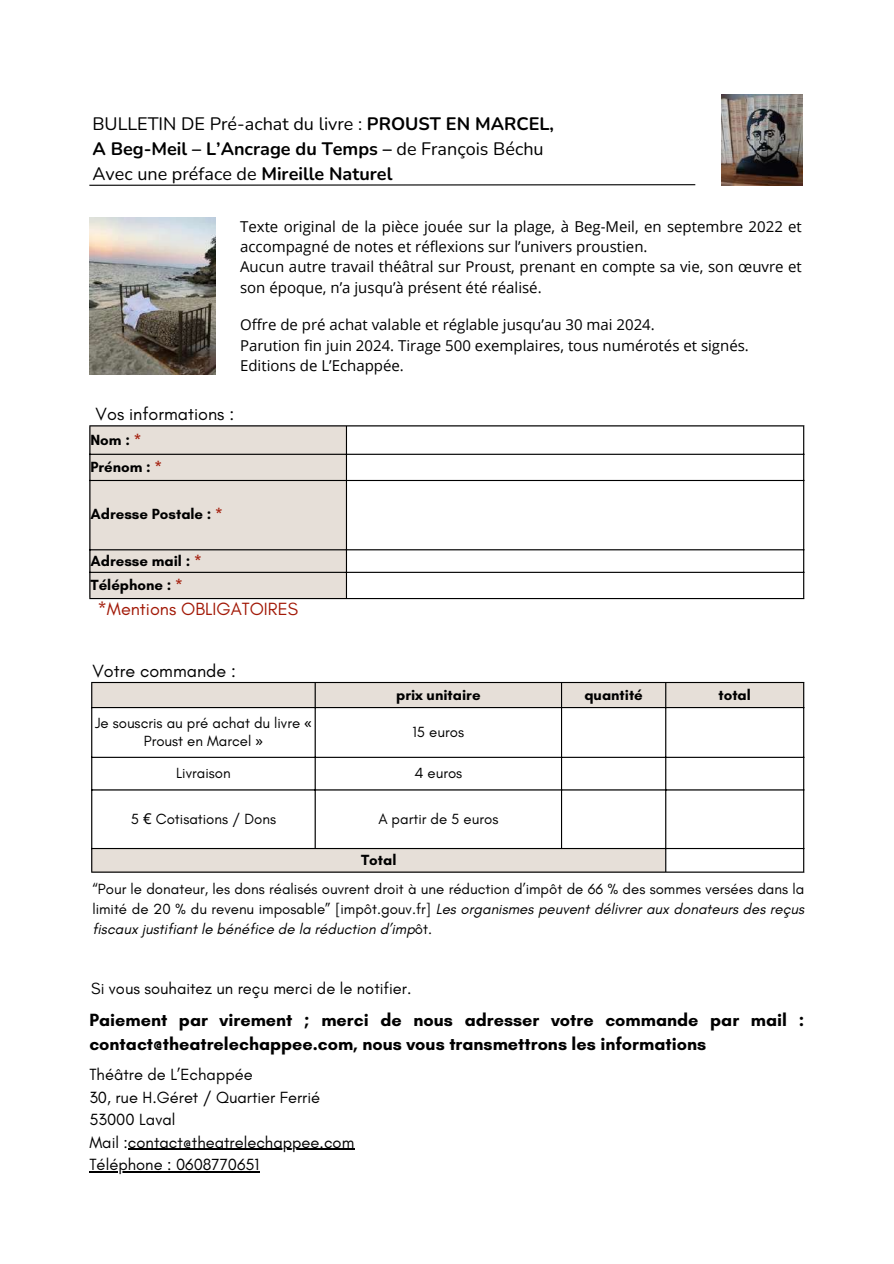
<style>
.page{position:relative;width:894px;height:1264px;background:#fff}
.page>*{position:absolute;margin:0;border:0;box-sizing:border-box;transform-origin:0 0}
.t1{font:700 18px/24.8px "Glacial Indifference";color:#000}
.t2{font:18px/24.8px "Nunito";color:#000}
.t3{font:18px "Glacial Indifference";color:#000}
.t4{font:18px "Glacial Indifference";color:#a21907}
.t5{font:16.5px/22.5px "Glacial Indifference";color:#000}
.t6{font:15px/20.2px "Open Sans";color:#000}
.t7{font:15px/20.2px "Glacial Indifference";color:#000;text-align:center}
.t8{font:700 15px/27.2px "Glacial Indifference";color:#000}
.s1{font-weight:700}
.s2{color:#a21907}
.s3{font-family:"Noto Sans"}
.s4{font-style:italic}
</style>
<div class="page">
<img style="left:89px;top:217px;width:126px;height:157px">
<div style="left:90px;top:426px;width:256px;height:172px;background:#e6dfd8"></div>
<hr style="left:89px;top:426px;width:1px;height:172px;background:#000">
<hr style="left:346px;top:426px;width:1px;height:172px;background:#000">
<hr style="left:802px;top:426px;width:2px;height:172px;background:#000">
<hr style="left:89px;top:425px;width:715px;height:1px;background:#000">
<hr style="left:89px;top:453px;width:715px;height:2px;background:#000">
<hr style="left:89px;top:480px;width:715px;height:1px;background:#000">
<hr style="left:89px;top:549px;width:715px;height:1px;background:#000">
<hr style="left:89px;top:571px;width:715px;height:2px;background:#000">
<hr style="left:89px;top:598px;width:715px;height:1px;background:#000">
<svg style="left:92px;top:683px;width:710px;height:188px"></svg>
<div style="left:665px;top:848px;width:138px;height:24px;background:#fff"></div>
<hr style="left:91px;top:683px;width:1px;height:188px;background:#000">
<hr style="left:314px;top:683px;width:1px;height:165px;background:#000">
<hr style="left:561px;top:683px;width:1px;height:165px;background:#000">
<hr style="left:665px;top:683px;width:1px;height:188px;background:#000">
<hr style="left:802px;top:683px;width:2px;height:188px;background:#000">
<hr style="left:91px;top:682px;width:713px;height:1px;background:#000">
<hr style="left:91px;top:707px;width:713px;height:1px;background:#000">
<hr style="left:91px;top:756px;width:713px;height:2px;background:#000">
<hr style="left:91px;top:789px;width:713px;height:1px;background:#000">
<hr style="left:91px;top:848px;width:713px;height:1px;background:#000">
<hr style="left:91px;top:871px;width:713px;height:1px;background:#000">
<img style="left:721px;top:94px;width:81px;height:91px">
<hr style="left:128px;top:1148px;width:226px;height:1px;background:#000">
<hr style="left:89px;top:1171px;width:170px;height:1px;background:#000">
<svg style="left:89px;top:184px;width:607px;height:2px"></svg>
<p class="t2" style="left:92px;top:112px;width:463px">BULLETIN DE Pré-achat du livre : <span class="s1">PROUST EN MARCEL,<br>A Beg-Meil – L’Ancrage du Temps –</span> de François Béchu<br>Avec une préface de <span class="s1">Mireille Naturel</span></p>
<p class="t6" style="left:240px;top:216px;width:563px">Texte original de la pièce jouée sur la plage, à Beg-Meil, en septembre 2022 et accompagné de notes et réflexions sur l’univers proustien.<br>Aucun autre travail théâtral sur Proust, prenant en compte sa vie, son œuvre et son époque, n’a jusqu’à présent été réalisé.</p>
<p class="t6" style="left:240px;top:314px;width:510px">Offre de pré achat valable et réglable jusqu’au 30 mai 2024.<br>Parution fin juin 2024. Tirage 500 exemplaires, tous numérotés et signés.<br>Editions de L’Echappée.</p>
<p class="t3" style="left:96px;top:403px;width:140px">Vos informations :</p>
<p class="t8" style="left:90px;top:425px;width:73px">Nom : <span class="s2">*<br></span>Prénom : <span class="s2">*</span></p>
<p class="t8" style="left:90px;top:500px;width:134px">Adresse Postale : <span class="s2">*</span></p>
<p class="t8" style="left:90px;top:549px;width:113px;line-height:23.7px">Adresse mail : <span class="s2">*<br></span>Téléphone : <span class="s2">*</span></p>
<p class="t4" style="left:97px;top:598px;width:202px">*Mentions OBLIGATOIRES</p>
<p class="t3" style="left:92px;top:660px;width:145px">Votre commande :</p>
<p class="t8" style="left:396px;top:681px;width:86px">prix unitaire</p>
<p class="t8" style="left:584px;top:681px;width:60px">quantité</p>
<p class="t8" style="left:718px;top:681px;width:34px">total</p>
<p class="t7" style="left:95px;top:714px;width:218px;line-height:18px">Je souscris au pré achat du livre <span class="s3">«<br></span>Proust en Marcel <span class="s3">»</span></p>
<p class="t7" style="left:412px;top:722px;width:53px">15 euros</p>
<p class="t7" style="left:176px;top:762px;width:56px">Livraison</p>
<p class="t7" style="left:414px;top:762px;width:49px">4 euros</p>
<p class="t7" style="left:131px;top:809px;width:147px">5 <span class="s3">€</span> Cotisations / Dons</p>
<p class="t7" style="left:378px;top:809px;width:121px">A partir de 5 euros</p>
<p class="t8" style="left:361px;top:846px;width:37px">Total</p>
<p class="t7" style="left:92px;top:878px;width:713px;text-align:justify">“Pour le donateur, les dons réalisés ouvrent droit à une réduction d’impôt de 66 % des sommes versées dans la limité de 20 % du revenu imposable” [impôt.gouv.fr] <span class="s4">Les organismes peuvent délivrer aux donateurs des reçus fiscaux justifiant le bénéfice de la réduction d’imp</span>ôt.</p>
<p class="t5" style="left:91px;top:976px;width:322px">Si vous souhaitez un reçu merci de le notifier.</p>
<p class="t1" style="left:89px;top:1007px;width:716px">Paiement par virement ; merci de nous adresser votre commande par mail : contact@theatrelechappee.com, nous vous transmettrons les informations</p>
<p class="t5" style="left:89px;top:1063px;width:266px">Théâtre de L’Echappée<br>30, rue H.Géret / Quartier Ferrié<br>53000 Laval<br>Mail :contact@theatrelechappee.com<br>Téléphone : 0608770651</p>
</div>
